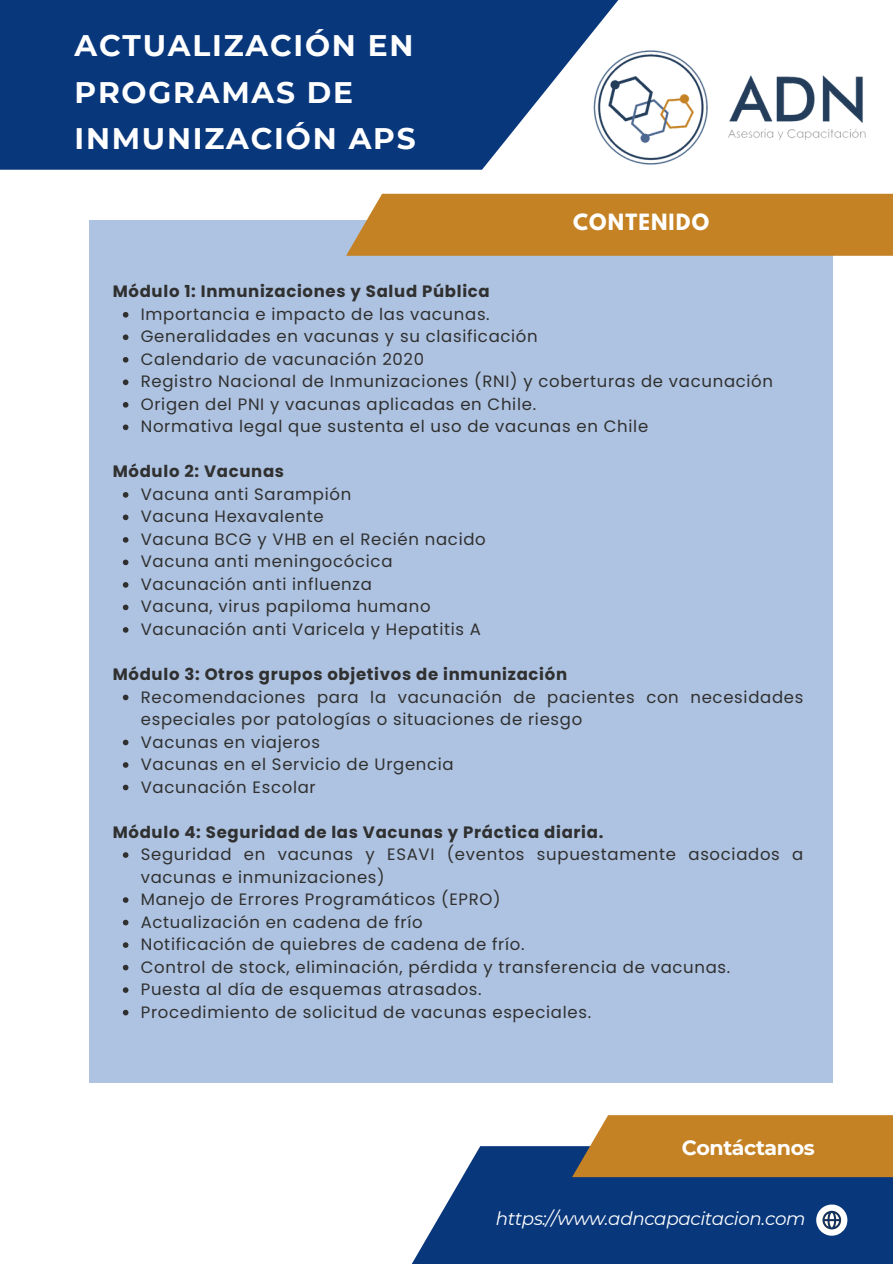
<style>
.page{position:relative;width:893px;height:1264px;background:#fff}
.page>*{position:absolute;margin:0;border:0;box-sizing:border-box;transform-origin:0 0}
.t1{font:700 29.7px/46.3px "Montserrat";letter-spacing:.06em;color:#fff}
.t2{font:700 20.55px "Montserrat";letter-spacing:-.02em;color:#fff}
.t3{font:700 19.8px "League Spartan";letter-spacing:.06em;color:#fff}
.t4{font:italic 18.3px "Montserrat";letter-spacing:-.02em;color:#fff}
.t5{font:16.5px/22.5px "Poppins";letter-spacing:.04em;color:#303030}
.t6{font:700 16.5px "Poppins";letter-spacing:.04em;color:#303030}
</style>
<div class="page">
<svg style="left:0;top:0;width:619px;height:170px;background:#1c4786"></svg>
<img style="left:592px;top:43px;width:274px;height:126px">
<div style="left:89px;top:220px;width:743px;height:862px;background:#aec3e1"></div>
<div style="left:346px;top:194px;width:546px;height:62px;background:#c58224"></div>
<svg style="left:123px;top:312px;width:5px;height:5px"></svg>
<svg style="left:123px;top:334px;width:5px;height:6px"></svg>
<svg style="left:123px;top:357px;width:5px;height:5px"></svg>
<svg style="left:123px;top:379px;width:5px;height:6px"></svg>
<svg style="left:123px;top:402px;width:5px;height:5px"></svg>
<svg style="left:123px;top:424px;width:5px;height:6px"></svg>
<svg style="left:123px;top:492px;width:5px;height:5px"></svg>
<svg style="left:123px;top:514px;width:5px;height:6px"></svg>
<svg style="left:123px;top:537px;width:5px;height:5px"></svg>
<svg style="left:123px;top:559px;width:5px;height:6px"></svg>
<svg style="left:123px;top:582px;width:5px;height:5px"></svg>
<svg style="left:123px;top:604px;width:5px;height:6px"></svg>
<svg style="left:123px;top:627px;width:5px;height:5px"></svg>
<svg style="left:123px;top:694px;width:5px;height:6px"></svg>
<svg style="left:123px;top:739px;width:5px;height:6px"></svg>
<svg style="left:123px;top:762px;width:5px;height:5px"></svg>
<svg style="left:123px;top:784px;width:5px;height:6px"></svg>
<svg style="left:123px;top:852px;width:5px;height:5px"></svg>
<svg style="left:123px;top:897px;width:5px;height:5px"></svg>
<svg style="left:123px;top:919px;width:5px;height:6px"></svg>
<svg style="left:123px;top:942px;width:5px;height:5px"></svg>
<svg style="left:123px;top:964px;width:5px;height:6px"></svg>
<svg style="left:123px;top:987px;width:5px;height:5px"></svg>
<svg style="left:123px;top:1009px;width:5px;height:6px"></svg>
<div style="left:394px;top:1146px;width:498px;height:117px;background:#08377c"></div>
<svg style="left:572px;top:1115px;width:320px;height:62px;background:#c4862f"></svg>
<svg style="left:816px;top:1204px;width:31px;height:31px"></svg>
<p class="t1" style="left:74px;top:23px;width:342px">ACTUALIZACIÓN EN<br>PROGRAMAS DE<br>INMUNIZACIÓN APS</p>
<p class="t3" style="left:573px;top:212px;width:138px">CONTENIDO</p>
<h2 class="t6" style="left:113px;top:280px;width:378px">Módulo 1: Inmunizaciones y Salud Pública</h2>
<h4 class="t5" style="left:141px;top:303px;width:350px">Importancia e impacto de las vacunas.</h4>
<p class="t5" style="left:141px;top:325px;width:398px">Generalidades en vacunas y su clasificación</p>
<p class="t5" style="left:141px;top:348px;width:285px">Calendario de vacunación 2020</p>
<p class="t5" style="left:141px;top:370px;width:633px">Registro Nacional de Inmunizaciones (RNI) y coberturas de vacunación</p>
<p class="t5" style="left:141px;top:393px;width:397px">Origen del PNI y vacunas aplicadas en Chile.</p>
<p class="t5" style="left:141px;top:415px;width:509px">Normativa legal que sustenta el uso de vacunas en Chile</p>
<p class="t6" style="left:113px;top:460px;width:173px">Módulo 2: Vacunas</p>
<h4 class="t5" style="left:141px;top:483px;width:212px">Vacuna anti Sarampión</h4>
<p class="t5" style="left:141px;top:505px;width:184px">Vacuna Hexavalente</p>
<p class="t5" style="left:141px;top:528px;width:346px">Vacuna BCG y VHB en el Recién nacido</p>
<p class="t5" style="left:141px;top:550px;width:253px">Vacuna anti meningocócica</p>
<p class="t5" style="left:141px;top:573px;width:232px">Vacunación anti influenza</p>
<p class="t5" style="left:141px;top:595px;width:291px">Vacuna, virus papiloma humano</p>
<p class="t5" style="left:141px;top:618px;width:342px">Vacunación anti Varicela y Hepatitis A</p>
<p class="t6" style="left:113px;top:662px;width:456px">Módulo 3: Otros grupos objetivos de inmunización</p>
<h4 class="t5" style="left:141px;top:685px;width:664px">Recomendaciones para la vacunación de pacientes con necesidades especiales por patologías o situaciones de riesgo</h4>
<p class="t5" style="left:141px;top:730px;width:181px">Vacunas en viajeros</p>
<p class="t5" style="left:141px;top:753px;width:314px">Vacunas en el Servicio de Urgencia</p>
<p class="t5" style="left:141px;top:775px;width:176px">Vacunación Escolar</p>
<p class="t6" style="left:113px;top:820px;width:492px">Módulo 4: Seguridad de las Vacunas y Práctica diaria.</p>
<h4 class="t5" style="left:141px;top:843px;width:664px">Seguridad en vacunas y ESAVI (eventos supuestamente asociados a vacunas e inmunizaciones)</h4>
<p class="t5" style="left:141px;top:888px;width:361px">Manejo de Errores Programáticos (EPRO)</p>
<p class="t5" style="left:141px;top:910px;width:283px">Actualización en cadena de frío</p>
<p class="t5" style="left:141px;top:933px;width:385px">Notificación de quiebres de cadena de frío.</p>
<p class="t5" style="left:141px;top:955px;width:591px">Control de stock, eliminación, pérdida y transferencia de vacunas.</p>
<p class="t5" style="left:141px;top:978px;width:342px">Puesta al día de esquemas atrasados.</p>
<p class="t5" style="left:141px;top:1000px;width:452px">Procedimiento de solicitud de vacunas especiales.</p>
<p class="t2" style="left:681px;top:1135px;width:134px">Contáctanos</p>
<p class="t4" style="left:496px;top:1206px;width:311px">https://www.adncapacitacion.com</p>
</div>
